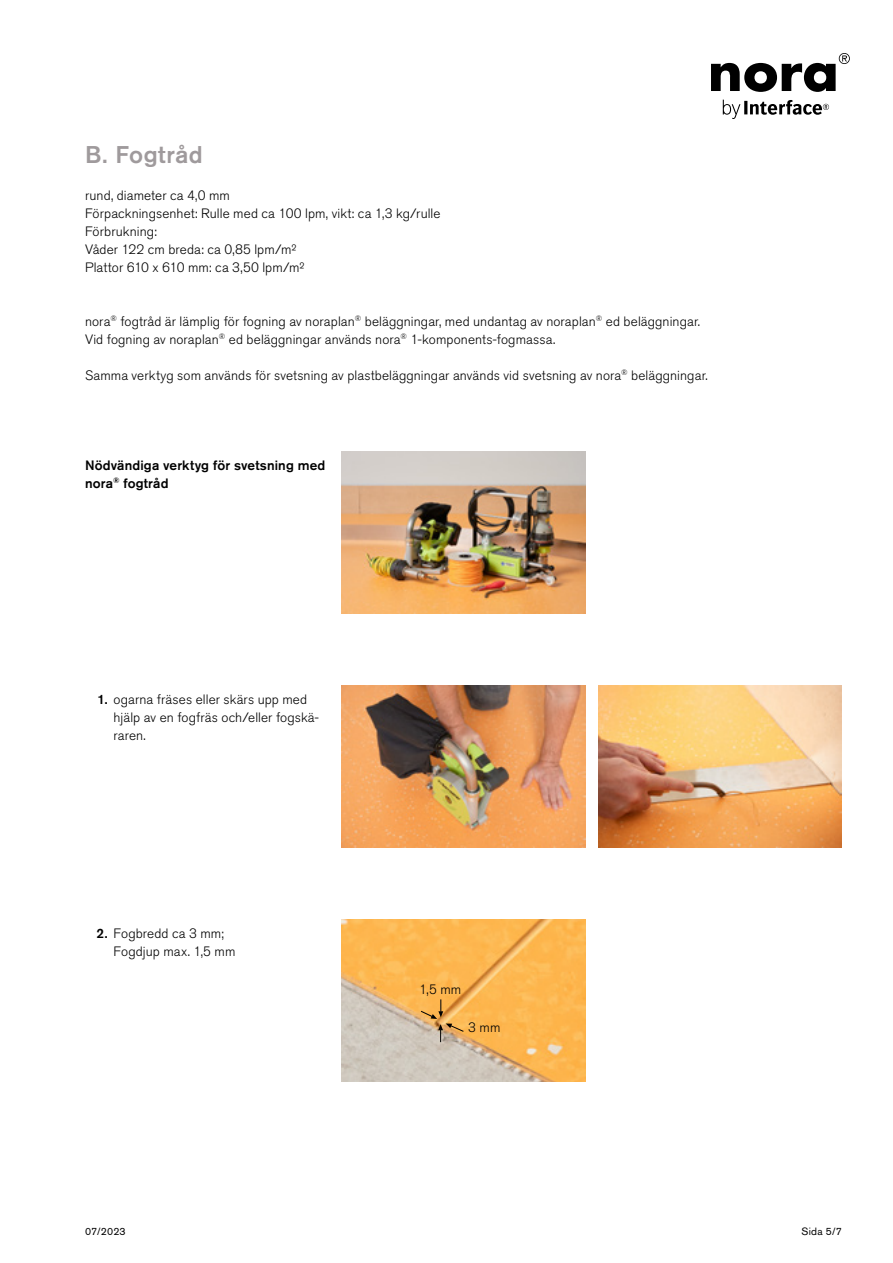
<style>
.page{position:relative;width:893px;height:1263px;background:#fff}
.page>*{position:absolute;margin:0;border:0;box-sizing:border-box;transform-origin:0 0}
.t1{font:500 24px "Akzidenz Grotesk Pro";letter-spacing:.02em;color:#9f9a9c}
.t2{font:300 13.5px/18px "Akzidenz Grotesk Pro";letter-spacing:.01em;color:#000}
.t3{font:500 13.5px/18px "Akzidenz Grotesk Pro";letter-spacing:.01em;color:#000}
.t4{font:10.5px "Akzidenz Grotesk Pro";letter-spacing:.02em;color:#000}
.s1{font-weight:500}
</style>
<div class="page">
<svg style="left:711px;top:53px;width:139px;height:39px"></svg>
<svg style="left:723px;top:100px;width:106px;height:19px"></svg>
<img style="left:342px;top:452px;width:243px;height:162px">
<img style="left:342px;top:686px;width:243px;height:162px">
<img style="left:598px;top:686px;width:244px;height:162px">
<img style="left:342px;top:920px;width:243px;height:162px">
<svg style="left:420px;top:999px;width:45px;height:43px;background:#d9a969"></svg>
<h1 class="t1" style="left:85px;top:139px;width:119px">B. Fogtråd</h1>
<p class="t2" style="left:85px;top:186px;width:357px">rund, diameter ca 4,0 mm<br>Förpackningsenhet: Rulle med ca 100 lpm, vikt: ca 1,3 kg/rulle Förbrukning:<br>Våder 122 cm breda: ca 0,85 lpm/m²<br>Plattor 610 x 610 mm: ca 3,50 lpm/m²</p>
<p class="t2" style="left:85px;top:312px;width:617px">nora<sup>®</sup> fogtråd är lämplig för fogning av noraplan<sup>®</sup> beläggningar, med undantag av noraplan<sup>®</sup> ed beläggningar.<br>Vid fogning av noraplan<sup>®</sup> ed beläggningar används nora<sup>®</sup> 1-komponents-fogmassa.</p>
<p class="t2" style="left:85px;top:366px;width:624px">Samma verktyg som används för svetsning av plastbeläggningar används vid svetsning av nora<sup>®</sup> beläggningar.</p>
<p class="t3" style="left:85px;top:456px;width:242px">Nödvändiga verktyg för svetsning med nora<sup>®</sup> fogtråd</p>
<p class="t2" style="left:114px;top:690px;width:207px;text-indent:-16px"><span class="s1">1.</span> ogarna fräses eller skärs upp med hjälp av en fogfräs och/eller fogskä&shy;raren.</p>
<p class="t2" style="left:114px;top:924px;width:123px;text-indent:-17px"><span class="s1">2.</span> Fogbredd ca 3 mm;<br>Fogdjup max. 1,5 mm</p>
<p class="t2" style="left:419px;top:980px;width:44px">1,5 mm</p>
<p class="t2" style="left:468px;top:1019px;width:34px">3 mm</p>
<p class="t4" style="left:85px;top:1224px;width:42px">07/2023</p>
<p class="t4" style="left:801px;top:1224px;width:42px">Sida 5/7</p>
</div>
